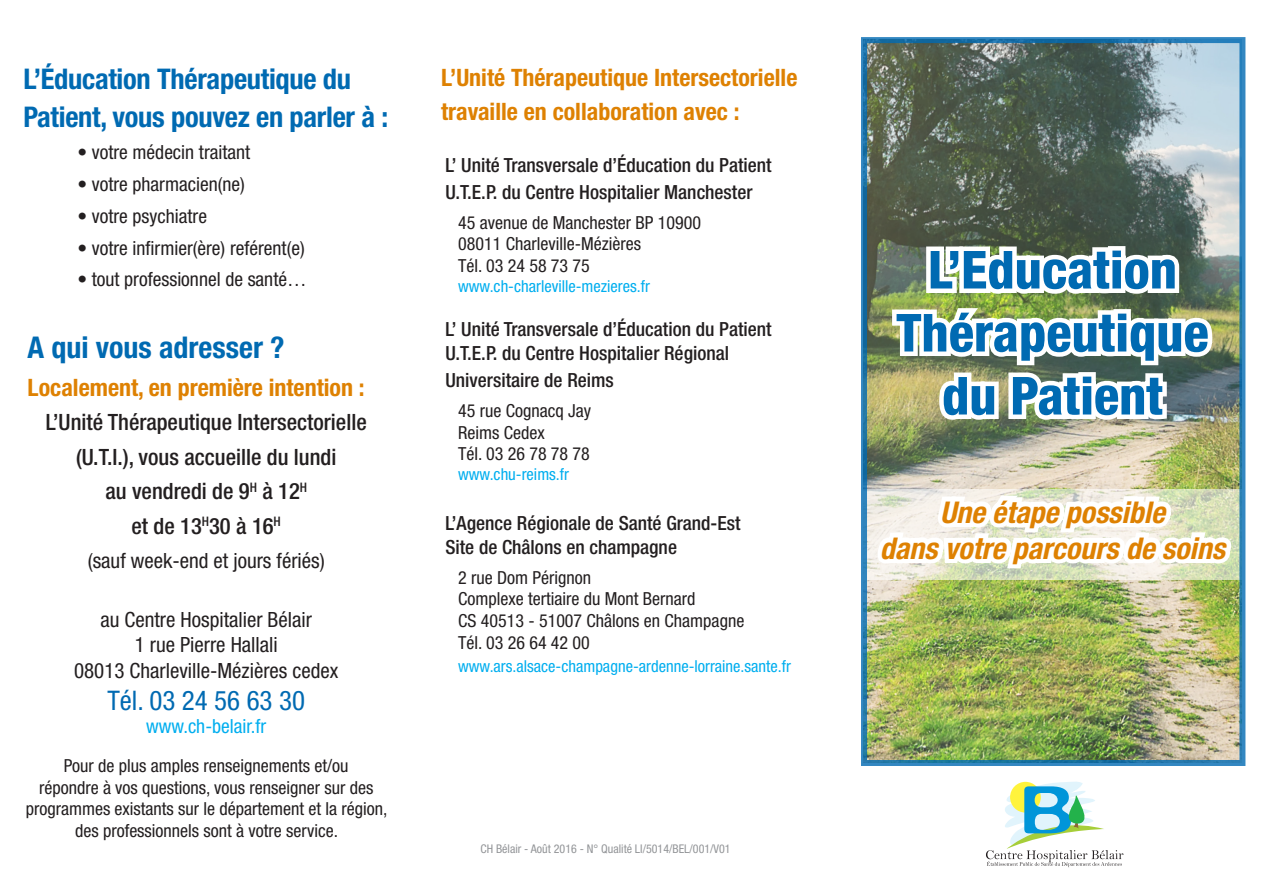
<style>
.page{position:relative;width:1263px;height:893px;background:#fff}
.page>*{position:absolute;margin:0;border:0;box-sizing:border-box;transform-origin:0 0}
.t1{font:800 condensed 52.5px "Helvetica Neue LT";color:#006ab2}
.t2{font:italic 700 condensed 30px/36px "Helvetica Neue LT";color:#de8102;text-align:center}
.t3{font:700 condensed 30px "Helvetica Neue LT";color:#006ab2}
.t4{font:700 condensed 28.5px/37.8px "Helvetica Neue LT";letter-spacing:-.01em;color:#006ab2}
.t5{font:condensed 27px "Helvetica Neue LT";color:#006ab2}
.t6{font:700 condensed 24px/34.5px "Helvetica Neue LT";color:#de8102}
.t7{font:500 condensed 22.5px/34.5px "Helvetica Neue LT";color:#231f20;text-align:center}
.t8{font:condensed 21px "Helvetica Neue LT";color:#231f20}
.t9{font:500 condensed 19.5px/27px "Helvetica Neue LT";color:#231f20}
.t10{font:condensed 19.5px "Helvetica Neue LT";color:#231f20}
.t11{font:condensed 19.5px "Helvetica Neue LT";color:#00aeef}
.t12{font:condensed 18px/21.6px "Helvetica Neue LT";color:#231f20;text-align:center}
.t13{font:condensed 16.5px "Helvetica Neue LT";color:#00aeef}
.t14{font:condensed 12px "Helvetica Neue LT";color:#939598}
</style>
<div class="page">
<img style="left:868px;top:44px;width:370px;height:715px">
<svg style="left:986px;top:782px;width:137px;height:85px"></svg>
<svg style="left:922px;top:242px;width:262px;height:56px"></svg>
<img style="left:887px;top:304px;width:330px;height:120px">
<img style="left:871px;top:435px;width:367px;height:195px">
<div style="left:861px;top:37px;width:384px;height:729px;border:6px solid #006ab2"></div>
<p class="t4" style="left:23px;top:60px;width:366px">L’Éducation Thérapeutique du<br>Patient, vous pouvez en parler à :</p>
<p class="t10" style="left:77px;top:141px;width:174px">• votre médecin traitant</p>
<p class="t10" style="left:77px;top:173px;width:169px">• votre pharmacien(ne)</p>
<p class="t10" style="left:77px;top:204px;width:131px">• votre psychiatre</p>
<p class="t10" style="left:77px;top:236px;width:229px">• votre infirmier(ère) reférent(e)</p>
<p class="t10" style="left:77px;top:268px;width:231px">• tout professionnel de santé…</p>
<p class="t3" style="left:28px;top:330px;width:258px">A qui vous adresser ?</p>
<p class="t6" style="left:28px;top:370px;width:338px">Localement, en première intention :</p>
<p class="t7" style="left:46px;top:405px;width:322px">L’Unité Thérapeutique Intersectorielle (U.T.I.), vous accueille du lundi<br>au vendredi de 9<sup>H</sup> à 12<sup>H<br></sup>et de 13<sup>H</sup>30 à 16<sup>H</sup></p>
<p class="t8" style="left:88px;top:549px;width:239px">(sauf week-end et jours fériés)</p>
<p class="t8" style="left:100px;top:608px;width:213px">au Centre Hospitalier Bélair</p>
<p class="t8" style="left:135px;top:633px;width:144px">1 rue Pierre Hallali</p>
<p class="t8" style="left:74px;top:658px;width:266px">08013 Charleville-Mézières cedex</p>
<p class="t5" style="left:107px;top:685px;width:199px">Tél. 03 24 56 63 30</p>
<p class="t11" style="left:146px;top:715px;width:122px">www.ch-belair.fr</p>
<p class="t12" style="left:26px;top:755px;width:363px">Pour de plus amples renseignements et/ou<br>répondre à vos questions, vous renseigner sur des programmes existants sur le département et la région, des professionnels sont à votre service.</p>
<p class="t6" style="left:441px;top:59px;width:358px">L’Unité Thérapeutique Intersectorielle travaille en collaboration avec :</p>
<p class="t9" style="left:445px;top:151px;width:328px">L’ Unité Transversale d’Éducation du Patient</p>
<p class="t9" style="left:445px;top:178px;width:309px">U.T.E.P. du Centre Hospitalier Manchester</p>
<p class="t12" style="left:458px;top:211px;width:244px">45 avenue de Manchester BP 10900</p>
<p class="t12" style="left:458px;top:233px;width:184px">08011 Charleville-Mézières</p>
<p class="t12" style="left:458px;top:255px;width:133px">Tél. 03 24 58 73 75</p>
<p class="t13" style="left:458px;top:276px;width:193px">www.ch-charleville-mezieres.fr</p>
<p class="t9" style="left:445px;top:316px;width:328px">L’ Unité Transversale d’Éducation du Patient</p>
<p class="t9" style="left:445px;top:339px;width:285px">U.T.E.P. du Centre Hospitalier Régional<br>Universitaire de Reims</p>
<p class="t12" style="left:458px;top:400px;width:134px">45 rue Cognacq Jay</p>
<p class="t12" style="left:458px;top:421px;width:88px">Reims Cedex</p>
<p class="t12" style="left:458px;top:443px;width:133px">Tél. 03 26 78 78 78</p>
<p class="t13" style="left:458px;top:464px;width:112px">www.chu-reims.fr</p>
<p class="t9" style="left:445px;top:510px;width:297px">L’Agence Régionale de Santé Grand-Est</p>
<p class="t9" style="left:445px;top:533px;width:233px">Site de Châlons en champagne</p>
<p class="t12" style="left:458px;top:567px;width:134px">2 rue Dom Pérignon</p>
<p class="t12" style="left:458px;top:588px;width:239px">Complexe tertiaire du Mont Bernard</p>
<p class="t12" style="left:458px;top:610px;width:288px">CS 40513 - 51007 Châlons en Champagne</p>
<p class="t12" style="left:458px;top:631px;width:133px">Tél. 03 26 64 42 00</p>
<p class="t13" style="left:458px;top:657px;width:334px">www.ars.alsace-champagne-ardenne-lorraine.sante.fr</p>
<p class="t14" style="left:480px;top:841px;width:252px">CH Bélair - Août 2016 - N° Qualité LI/5014/BEL/001/V01</p>
<p class="t1" style="left:928px;top:237px;width:251px">L’Education</p>
<p class="t1" style="left:896px;top:300px;width:314px">Thérapeutique</p>
<p class="t1" style="left:942px;top:363px;width:222px">du Patient</p>
<p class="t2" style="left:880px;top:493px;width:347px">Une étape possible<br>dans votre parcours de soins</p>
</div>
